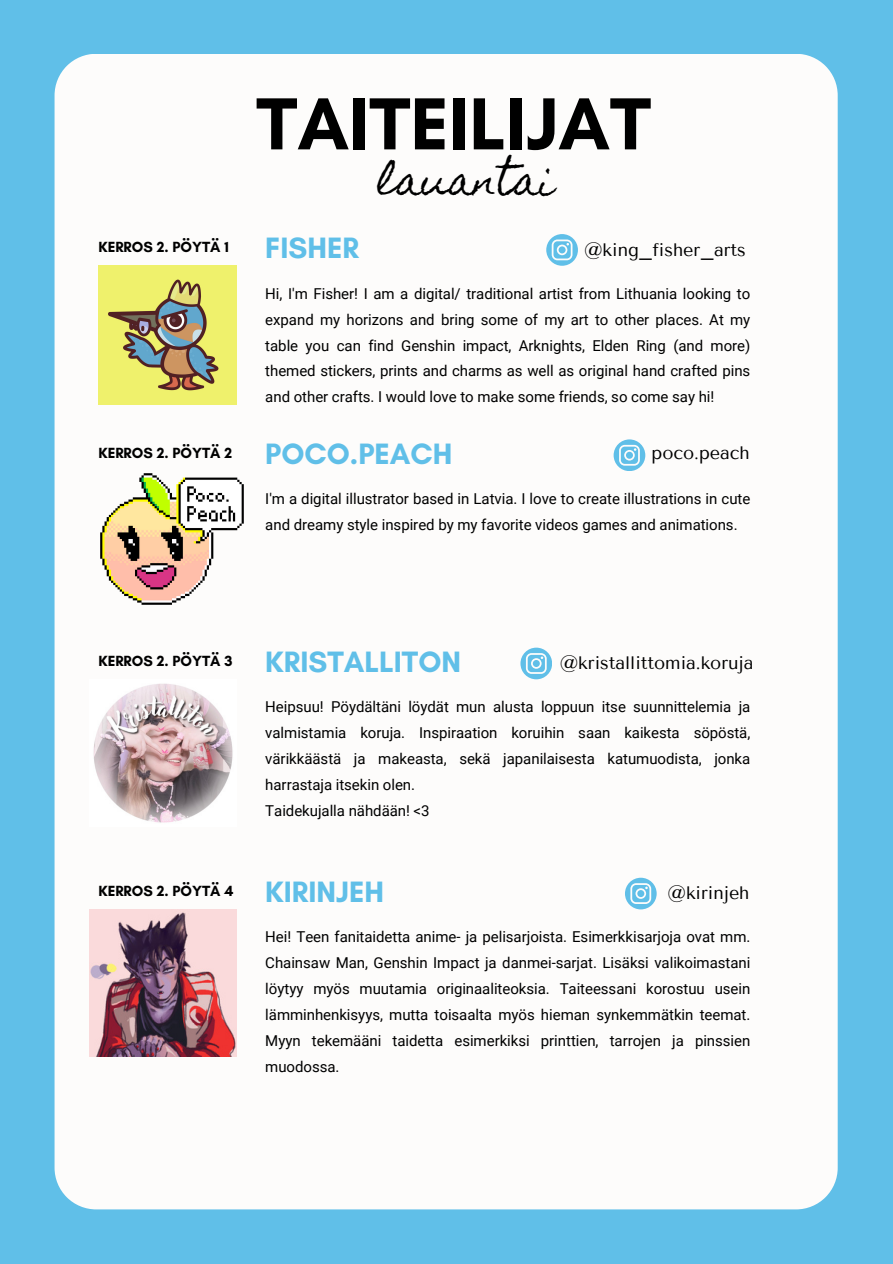
<style>
.page{position:relative;width:893px;height:1264px;background:#fff}
.page>*{position:absolute;margin:0;border:0;box-sizing:border-box;transform-origin:0 0}
.t1{font:700 75px "Glacial Indifference";color:#000}
.t2{font:38.7px "Homemade Apple";letter-spacing:-.005em;color:#000}
.t3{font:700 30px "Glacial Indifference";color:#60bfe8}
.t4{font:18px "Tenor Sans";letter-spacing:-.005em;color:#000}
.t5{font:15px/25.8px "Roboto";color:#000;text-align:justify}
.t6{font:700 15px "Glacial Indifference";color:#000}
</style>
<div class="page">
<div style="left:0;top:0;width:892px;height:1263px;background:#60bfe8"></div>
<svg style="left:120px;top:1209px;width:652px;height:1px"></svg>
<svg style="left:837px;top:120px;width:1px;height:1025px"></svg>
<svg style="left:54px;top:1145px;width:66px;height:65px"></svg>
<svg style="left:772px;top:1145px;width:66px;height:65px"></svg>
<div style="left:55px;top:54px;width:782px;height:1155px;background:#fdfcfb"></div>
<img style="left:98px;top:266px;width:139px;height:138px">
<svg style="left:546px;top:234px;width:31px;height:31px"></svg>
<svg style="left:613px;top:439px;width:32px;height:32px"></svg>
<img style="left:98px;top:471px;width:148px;height:135px">
<img style="left:89px;top:679px;width:148px;height:147px">
<svg style="left:520px;top:647px;width:32px;height:32px"></svg>
<img style="left:89px;top:909px;width:148px;height:147px">
<svg style="left:625px;top:877px;width:31px;height:32px"></svg>
<p class="t6" style="left:98px;top:238px;width:132px">KERROS 2. PÖYTÄ 1</p>
<p class="t6" style="left:98px;top:443px;width:135px">KERROS 2. PÖYTÄ 2</p>
<p class="t1" style="left:256px;top:78px;width:396px">TAITEILIJAT</p>
<p class="t3" style="left:265px;top:230px;width:95px">FISHER</p>
<p class="t2" style="left:377px;top:158px;width:179px">lauantai</p>
<p class="t4" style="left:584px;top:239px;width:163px">@king_fisher_arts</p>
<p class="t5" style="left:265px;top:281px;width:486px">Hi, I'm Fisher! I am a digital/ traditional artist from Lithuania looking to expand my horizons and bring some of my art to other places. At my table you can find Genshin impact, Arknights, Elden Ring (and more) themed stickers, prints and charms as well as original hand crafted pins and other crafts. I would love to make some friends, so come say hi!</p>
<p class="t3" style="left:265px;top:435px;width:189px">POCO.PEACH</p>
<p class="t4" style="left:651px;top:442px;width:100px">poco.peach</p>
<p class="t5" style="left:265px;top:486px;width:486px">I'm a digital illustrator based in Latvia. I love to create illustrations in cute and dreamy style inspired by my favorite videos games and animations.</p>
<p class="t6" style="left:98px;top:651px;width:135px">KERROS 2. PÖYTÄ 3</p>
<p class="t6" style="left:98px;top:881px;width:136px">KERROS 2. PÖYTÄ 4</p>
<p class="t3" style="left:265px;top:643px;width:197px">KRISTALLITON</p>
<p class="t4" style="left:559px;top:652px;width:195px">@kristallittomia.koruja</p>
<p class="t5" style="left:265px;top:694px;width:486px">Heipsuu! Pöydältäni löydät mun alusta loppuun itse suunnittelemia ja valmistamia koruja. Inspiraation koruihin saan kaikesta söpöstä, värikkäästä ja makeasta, sekä japanilaisesta katumuodista, jonka harrastaja itsekin olen.</p>
<p class="t5" style="left:265px;top:797px;width:166px">Taidekujalla nähdään! &lt;3</p>
<p class="t3" style="left:265px;top:873px;width:120px">KIRINJEH</p>
<p class="t4" style="left:667px;top:882px;width:83px">@kirinjeh</p>
<p class="t5" style="left:265px;top:924px;width:486px">Hei! Teen fanitaidetta anime- ja pelisarjoista. Esimerkkisarjoja ovat mm.<br>Chainsaw Man, Genshin Impact ja danmei-sarjat. Lisäksi valikoimastani löytyy myös muutamia originaaliteoksia. Taiteessani korostuu usein lämminhenkisyys, mutta toisaalta myös hieman synkemmätkin teemat.<br>Myyn tekemääni taidetta esimerkiksi printtien, tarrojen ja pinssien muodossa.</p>
</div>
